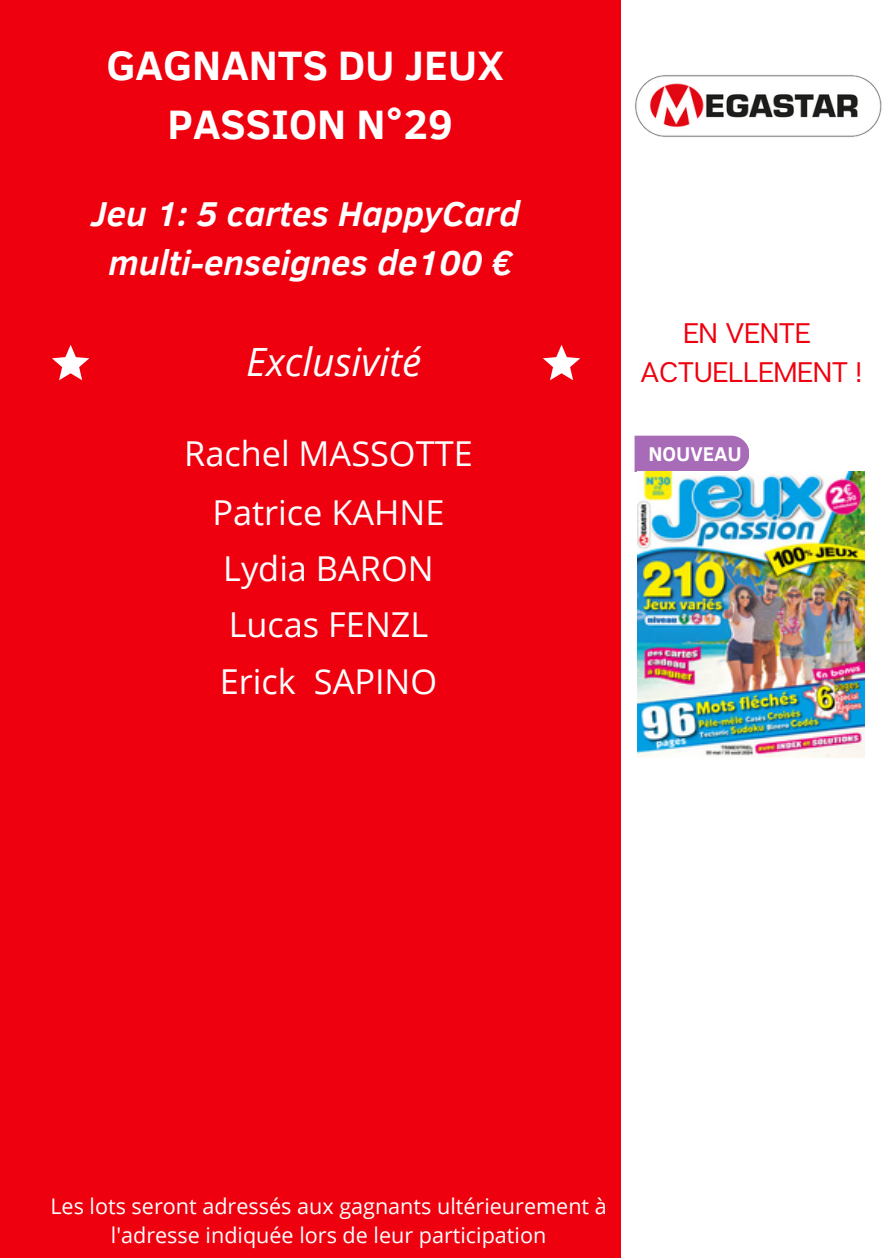
<style>
.page{position:relative;width:894px;height:1258px;background:#fff}
.page>*{position:absolute;margin:0;border:0;box-sizing:border-box;transform-origin:0 0}
.t1{font:700 42.3px/58.5px "Clear Sans";color:#fff;text-align:center}
.t2{font:italic 39px "Open Sans";color:#fff}
.t3{font:italic 700 35.4px/48.6px "Clear Sans";color:#fff;text-align:center}
.t4{font:34.2px/56.7px "Open Sans";color:#fff;text-align:center}
.t5{font:28.2px/38.4px "Articulat CF";color:#ef000e;text-align:center}
.t6{font:21.6px/29.4px "Open Sans";color:#fff;text-align:center}
.t7{font:700 20.4px "Clear Sans";color:#fff}
</style>
<div class="page">
<div style="left:0;top:0;width:620px;height:1258px;background:#ef000e"></div>
<img style="left:635px;top:75px;width:247px;height:62px">
<svg style="left:543px;top:345px;width:37px;height:35px"></svg>
<svg style="left:52px;top:345px;width:37px;height:35px"></svg>
<div style="left:634px;top:436px;width:115px;height:36px;background:#a76bb8"></div>
<img style="left:637px;top:472px;width:227px;height:286px">
<h4 class="t1" style="left:106px;top:34px;width:399px">GAGNANTS DU JEUX<br>PASSION N°29</h4>
<p class="t3" style="left:91px;top:187px;width:430px">Jeu 1: 5 cartes HappyCard multi-enseignes de100 €</p>
<p class="t2" style="left:246px;top:334px;width:176px">Exclusivité</p>
<h3 class="t4" style="left:184px;top:425px;width:290px">Rachel MASSOTTE<br>Patrice KAHNE<br>Lydia BARON<br>Lucas FENZL<br>Erick SAPINO</h3>
<h1 class="t5" style="left:639px;top:313px;width:223px">EN VENTE<br>ACTUELLEMENT !</h1>
<h5 class="t7" style="left:648px;top:439px;width:95px">NOUVEAU</h5>
<h2 class="t6" style="left:50px;top:1191px;width:558px">Les lots seront adressés aux gagnants ultérieurement à l'adresse indiquée lors de leur participation</h2>
</div>
